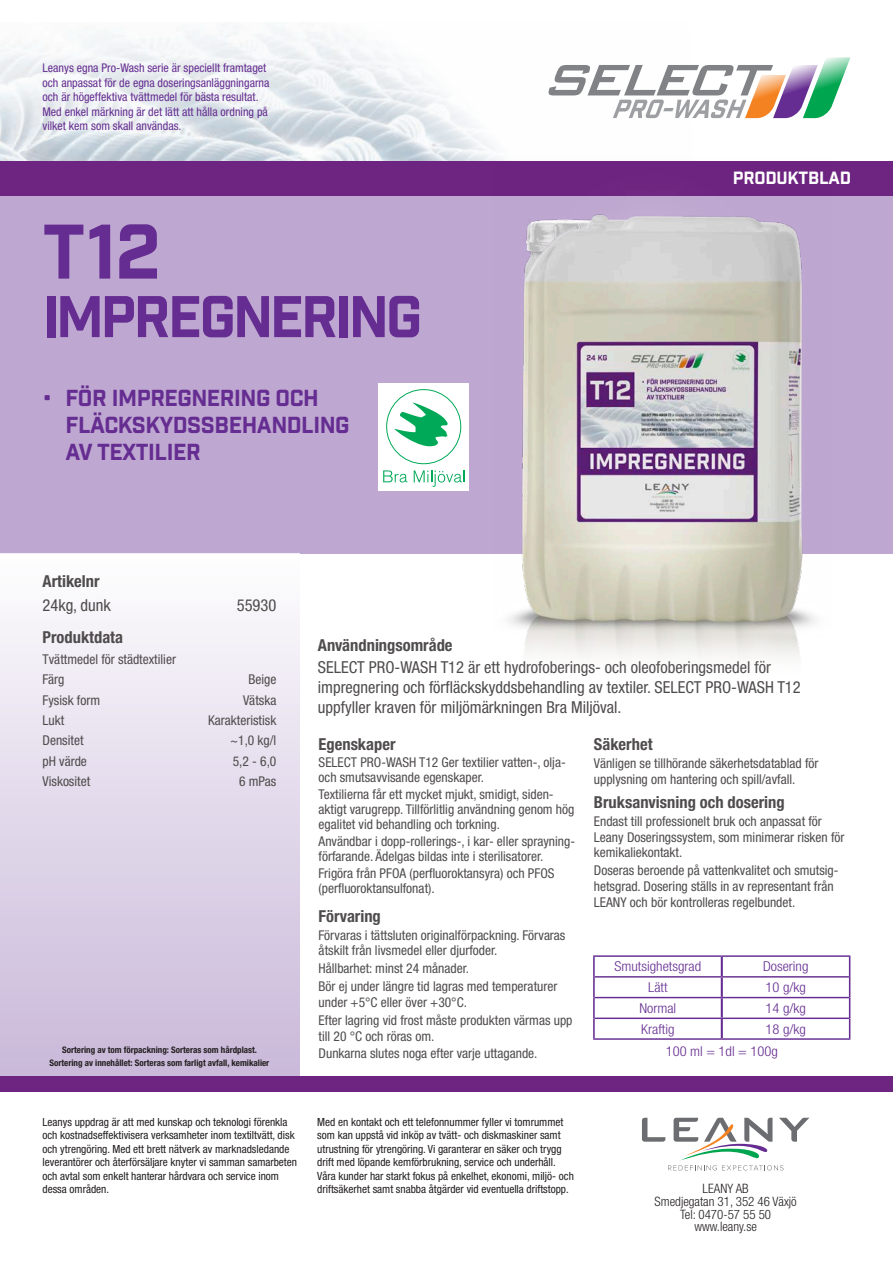
<style>
.page{position:relative;width:893px;height:1263px;background:#fff}
.page>*{position:absolute;margin:0;border:0;box-sizing:border-box;transform-origin:0 0}
.t1{font:75px "Industry Inc Base";color:#652d91}
.t2{font:57px "Industry Inc Base";letter-spacing:-.055em;color:#652d91}
.t3{font:22.5px/27px "Industry Inc Base";letter-spacing:-.02em;color:#652d91}
.t4{font:17.25px "Industry Inc Base";letter-spacing:-.01em;color:#fff}
.t5{font:condensed 16.5px/19.8px "Helvetica Neue LT Std";color:#231f20}
.t6{font:700 condensed 16.5px "Helvetica Neue LT Std";color:#231f20}
.t7{font:300 condensed 13.65px "Helvetica Neue LT Std";color:#652d91;scale:1.07 1}
.t8{font:condensed 13.5px/15px "Helvetica Neue LT Std";color:#231f20}
.t9{font:300 condensed 12.9px "Helvetica Neue LT Std";color:#231f20}
.t10{font:condensed 12px/14.4px "Helvetica Neue LT Std";color:#652d91}
.t11{font:condensed 11.25px/13.5px "Helvetica Neue LT Std";color:#231f20}
.t12{font:700 condensed 9px "Helvetica Neue LT Std";color:#231f20}
</style>
<div class="page">
<div style="left:0;top:162px;width:893px;height:391px;background:#bea7d0"></div>
<img style="left:0;top:24px;width:655px;height:138px">
<svg style="left:547px;top:57px;width:303px;height:61px"></svg>
<div style="left:0;top:1076px;width:893px;height:16px;background:#6e2581"></div>
<svg style="left:642px;top:1118px;width:167px;height:52px"></svg>
<div style="left:0;top:553px;width:300px;height:523px;background:linear-gradient(to bottom,#fdfdfe,#c9b7d8)"></div>
<div style="left:0;top:162px;width:893px;height:34px;background:#6e2581"></div>
<svg style="left:721px;top:957px;width:2px;height:19px"></svg>
<hr style="left:721px;top:977px;width:2px;height:20px;background:#652d91">
<svg style="left:721px;top:998px;width:2px;height:40px"></svg>
<hr style="left:593px;top:955px;width:129px;height:2px;background:#652d91">
<hr style="left:722px;top:955px;width:128px;height:2px;background:#652d91">
<hr style="left:595px;top:976px;width:127px;height:1px;background:#652d91">
<hr style="left:722px;top:976px;width:127px;height:1px;background:#652d91">
<hr style="left:595px;top:997px;width:127px;height:1px;background:#652d91">
<hr style="left:722px;top:997px;width:127px;height:1px;background:#652d91">
<hr style="left:595px;top:1017px;width:127px;height:2px;background:#652d91">
<hr style="left:722px;top:1017px;width:127px;height:2px;background:#652d91">
<hr style="left:593px;top:1038px;width:129px;height:2px;background:#652d91">
<hr style="left:722px;top:1038px;width:128px;height:2px;background:#652d91">
<hr style="left:593px;top:957px;width:2px;height:20px;background:#652d91">
<hr style="left:593px;top:977px;width:2px;height:20px;background:#652d91">
<hr style="left:593px;top:997px;width:2px;height:21px;background:#652d91">
<hr style="left:593px;top:1018px;width:2px;height:20px;background:#652d91">
<svg style="left:849px;top:957px;width:1px;height:81px"></svg>
<img style="left:495px;top:155px;width:336px;height:503px">
<div style="left:378px;top:383px;width:91px;height:108px;background:#fff"></div>
<svg style="left:385px;top:388px;width:78px;height:78px"></svg>
<div style="left:387px;top:390px;width:74px;height:74px;background:#fff;border-radius:50%"></div>
<div style="left:386px;top:389px;width:75px;height:75px;border:1px solid #00a957;border-radius:50%"></div>
<svg style="left:394px;top:403px;width:54px;height:43px"></svg>
<svg style="left:383px;top:470px;width:24px;height:12px"></svg>
<svg style="left:414px;top:470px;width:50px;height:17px"></svg>
<p class="t10" style="left:43px;top:61px;width:228px">Leanys egna Pro-Wash serie är speciellt framtaget och anpassat för de egna doseringsanläggningarna och är högeffektiva tvättmedel för bästa resultat.<br>Med enkel märkning är det lätt att hålla ordning på vilket kem som skall användas.</p>
<p class="t1" style="left:43px;top:207px;width:119px">T12</p>
<p class="t2" style="left:43px;top:282px;width:381px">IMPREGNERING</p>
<p class="t3" style="left:66px;top:386px;width:286px;text-indent:-23px">• FÖR IMPREGNERING OCH<br>FLÄCKSKYDSSBEHANDLING<br>AV TEXTILIER</p>
<p class="t4" style="left:733px;top:168px;width:120px">PRODUKTBLAD</p>
<p class="t6" style="left:43px;top:571px;width:59px">Artikelnr</p>
<p class="t5" style="left:43px;top:595px;width:70px">24kg, dunk</p>
<p class="t5" style="left:237px;top:595px;width:41px">55930</p>
<p class="t6" style="left:43px;top:627px;width:82px">Produktdata</p>
<p class="t8" style="left:43px;top:649px;width:135px;line-height:20.4px">Tvättmedel för städtextilier<br>Färg</p>
<p class="t8" style="left:248px;top:672px;width:29px">Beige</p>
<p class="t8" style="left:43px;top:692px;width:59px">Fysisk form</p>
<p class="t8" style="left:243px;top:692px;width:35px">Vätska</p>
<p class="t8" style="left:43px;top:713px;width:23px">Lukt</p>
<p class="t8" style="left:208px;top:713px;width:70px">Karakteristisk</p>
<p class="t8" style="left:43px;top:733px;width:42px">Densitet</p>
<p class="t8" style="left:230px;top:733px;width:48px">~1,0 kg/l</p>
<p class="t8" style="left:43px;top:753px;width:46px">pH värde</p>
<p class="t8" style="left:233px;top:753px;width:45px">5,2 - 6,0</p>
<p class="t8" style="left:43px;top:774px;width:49px">Viskositet</p>
<p class="t8" style="left:239px;top:774px;width:39px">6 mPas</p>
<p class="t12" style="left:62px;top:1044px;width:196px">Sortering av tom förpackning: Sorteras som hårdplast.</p>
<p class="t12" style="left:50px;top:1057px;width:221px">Sortering av innehållet: Sorteras som farligt avfall, kemikalier</p>
<p class="t6" style="left:318px;top:635px;width:136px">Användningsområde</p>
<p class="t5" style="left:318px;top:657px;width:484px">SELECT PRO-WASH T12 är ett hydrofoberings- och oleofoberingsmedel för impregnering och förfläckskyddsbehandling av textiler. SELECT PRO-WASH T12 uppfyller kraven för miljömärkningen Bra Miljöval.</p>
<p class="t6" style="left:319px;top:734px;width:78px">Egenskaper</p>
<p class="t8" style="left:319px;top:755px;width:249px">SELECT PRO-WASH T12 Ger textilier vatten-, olja&shy;och smutsavvisande egenskaper.</p>
<p class="t8" style="left:319px;top:787px;width:257px">Textilierna får ett mycket mjukt, smidigt, siden&shy;aktigt varugrepp. Tillförlitlig användning genom hög egalitet vid behandling och torkning.</p>
<p class="t8" style="left:319px;top:834px;width:258px">Användbar i dopp-rollerings-, i kar- eller sprayning&shy;förfarande. Ädelgas bildas inte i sterilisatorer.</p>
<p class="t8" style="left:319px;top:866px;width:238px">Frigöra från PFOA (perfluoroktansyra) och PFOS (perfluoroktansulfonat).</p>
<p class="t6" style="left:319px;top:906px;width:64px">Förvaring</p>
<p class="t8" style="left:319px;top:927px;width:248px;line-height:15.8px">Förvaras i tättsluten originalförpackning. Förvaras åtskilt från livsmedel eller djurfoder.</p>
<p class="t8" style="left:319px;top:959px;width:240px;line-height:17.9px">Hållbarhet: minst 24 månader.<br>Bör ej under längre tid lagras med temperaturer</p>
<p class="t8" style="left:319px;top:993px;width:255px;line-height:17.9px">under +5°C eller över +30°C.<br>Efter lagring vid frost måste produkten värmas upp</p>
<p class="t8" style="left:319px;top:1027px;width:220px;line-height:17.9px">till 20 °C och röras om.<br>Dunkarna slutes noga efter varje uttagande.</p>
<p class="t6" style="left:594px;top:734px;width:60px">Säkerhet</p>
<p class="t8" style="left:594px;top:755px;width:226px;line-height:16.2px">Vänligen se tillhörande säkerhetsdatablad för upplysning om hantering och spill/avfall.</p>
<p class="t6" style="left:594px;top:792px;width:192px">Bruksanvisning och dosering</p>
<p class="t8" style="left:594px;top:813px;width:252px;line-height:15.8px">Endast till professionelt bruk och anpassat för<br>Leany Doseringssystem, som minimerar risken för kemikaliekontakt.</p>
<p class="t8" style="left:594px;top:862px;width:246px;line-height:15.8px">Doseras beroende på vattenkvalitet och smutsig&shy;hetsgrad. Dosering ställs in av representant från<br>LEANY och bör kontrolleras regelbundet.</p>
<p class="t7" style="left:615px;top:959px;width:82px">Smutsighetsgrad</p>
<p class="t7" style="left:763px;top:959px;width:44px">Dosering</p>
<p class="t7" style="left:648px;top:979px;width:20px">Lätt</p>
<p class="t7" style="left:766px;top:979px;width:39px">10 g/kg</p>
<p class="t7" style="left:639px;top:1000px;width:36px">Normal</p>
<p class="t7" style="left:766px;top:1000px;width:39px">14 g/kg</p>
<p class="t7" style="left:641px;top:1021px;width:33px">Kraftig</p>
<p class="t7" style="left:766px;top:1021px;width:39px">18 g/kg</p>
<p class="t7" style="left:666px;top:1043px;width:106px">100 ml = 1dl = 100g</p>
<p class="t11" style="left:43px;top:1115px;width:256px">Leanys uppdrag är att med kunskap och teknologi förenkla och kostnadseffektivisera verksamheter inom textiltvätt, disk och ytrengöring. Med ett brett nätverk av marknadsledande leverantörer och återförsäljare knyter vi samman samarbeten och avtal som enkelt hanterar hårdvara och service inom dessa områden.</p>
<p class="t11" style="left:317px;top:1115px;width:258px">Med en kontakt och ett telefonnummer fyller vi tomrummet som kan uppstå vid inköp av tvätt- och diskmaskiner samt utrustning för ytrengöring. Vi garanterar en säker och trygg drift med löpande kemförbrukning, service och underhåll.<br>Våra kunder har starkt fokus på enkelhet, ekonomi, miljö- och driftsäkerhet samt snabba åtgärder vid eventuella driftstopp.</p>
<p class="t9" style="left:703px;top:1180px;width:48px">LEANY AB</p>
<p class="t9" style="left:655px;top:1193px;width:144px">Smedjegatan 31, 352 46 Växjö</p>
<p class="t9" style="left:680px;top:1206px;width:93px">Tel: 0470-57 55 50</p>
<p class="t9" style="left:694px;top:1219px;width:64px">www.leany.se</p>
</div>
